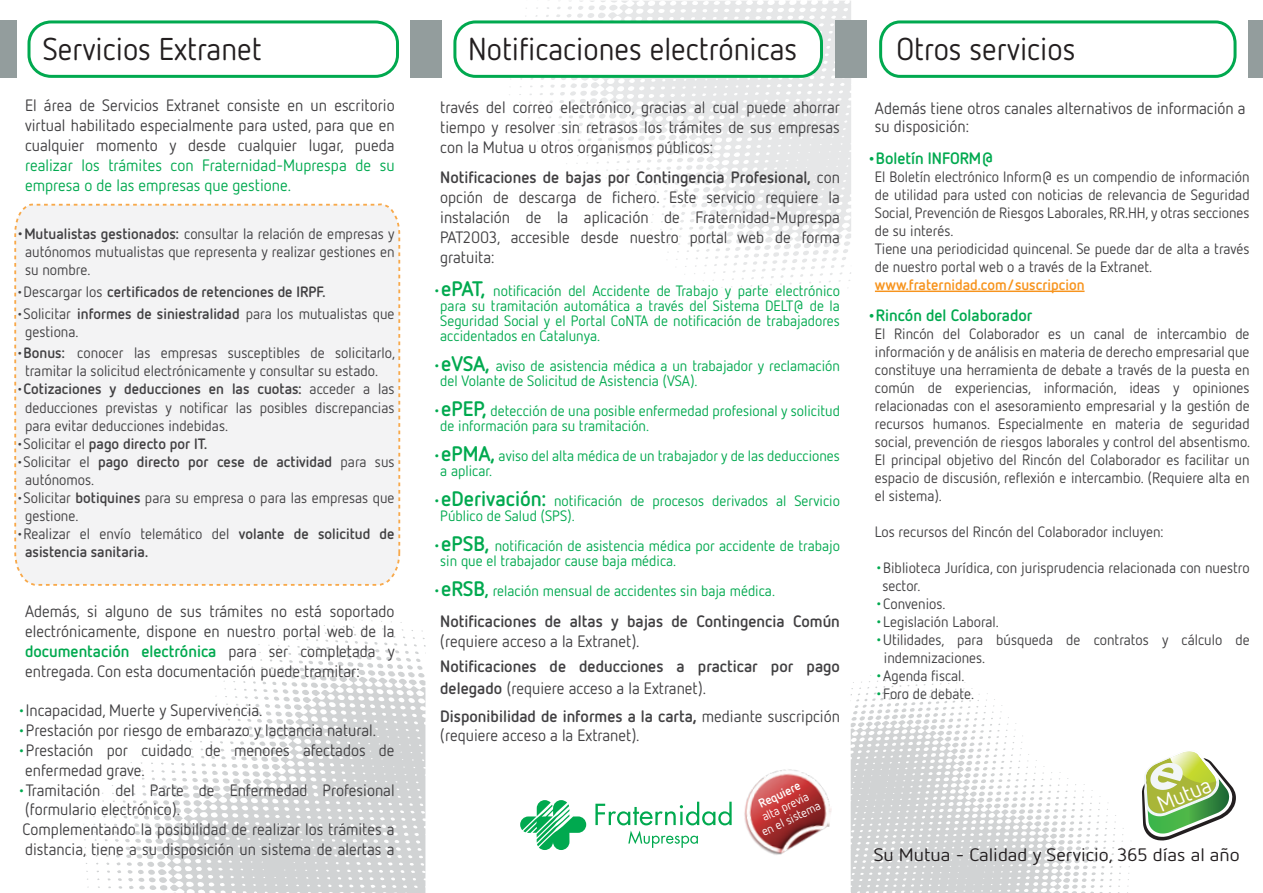
<style>
.page{position:relative;width:1263px;height:893px;background:#fff}
.page>*{position:absolute;margin:0;border:0;box-sizing:border-box;transform-origin:0 0}
.t1{font:31.5px "Netto OT";color:#231f20}
.t2{font:22.35px "Netto OT";color:#fff}
.t3{font:18px "Netto OT";color:#231f20;scale:1.14 1}
.t4{font:16.5px/19.8px "Netto OT";color:#414042}
.t5{font:700 16.5px/21.8px "Netto OT";color:#414042}
.t6{font:16.5px/19.8px "Netto OT";color:#00a94f}
.t7{font:700 16.5px "Netto OT";color:#00a94f}
.t8{font:15px/18px "Netto OT";color:#414042}
.t9{font:15px/15px "Netto OT";color:#00a94f}
.t10{font:700 15px/18px "Netto OT";color:#414042}
.t11{font:700 15px "Netto OT";color:#f7941e}
.t12{font:12.3px/13.4px "Netto OT";color:#fff;text-align:center}
.t13{font:700 12.3px "Netto OT";color:#fff}
.s1{font-size:16.5px}
.s2{font-weight:700}
.s3{font-weight:400}
.s4{font-weight:700;font-size:21px}
.s5{font-weight:700;font-size:18px}
.s6{font-size:16.5px;color:#00a94f}
.s7{font-weight:700;color:#00a94f}
.s8{color:#00a94f}
</style>
<div class="page">
<img style="left:744px;top:769px;width:88px;height:86px">
<svg style="left:509px;top:1px;width:342px;height:299px"></svg>
<svg style="left:850px;top:672px;width:281px;height:221px"></svg>
<svg style="left:83px;top:619px;width:343px;height:274px"></svg>
<div style="left:0;top:20px;width:17px;height:58px;background:#939d9d"></div>
<div style="left:410px;top:20px;width:32px;height:58px;background:#939d9d"></div>
<div style="left:28px;top:20px;width:371px;height:58px;border:3px solid #00a94f;border-radius:22px"></div>
<div style="left:835px;top:20px;width:32px;height:58px;background:#939d9d"></div>
<div style="left:1248px;top:20px;width:15px;height:58px;background:#939d9d"></div>
<div style="left:879px;top:20px;width:357px;height:58px;border:3px solid #00a94f;border-radius:20px"></div>
<div style="left:455px;top:22px;width:366px;height:54px;background:#fff;border-radius:21px"></div>
<div style="left:453px;top:20px;width:370px;height:58px;border:3px solid #00a94f;border-radius:21px"></div>
<hr style="left:875px;top:291px;width:209px;height:1px;background:#f7941e">
<svg style="left:1142px;top:751px;width:94px;height:89px"></svg>
<svg style="left:520px;top:800px;width:66px;height:50px"></svg>
<svg style="left:595px;top:802px;width:137px;height:46px"></svg>
<div style="left:14px;top:203px;width:386px;height:383px;background:#f3f3f4"></div>
<h1 class="t1" style="left:43px;top:29px;width:220px">Servicios Extranet</h1>
<p class="t4" style="left:25px;top:95px;width:371px;text-align:justify">El área de Servicios Extranet consiste en un escritorio virtual habilitado especialmente para usted, para que en cualquier momento y desde cualquier lugar, pueda</p>
<p class="t6" style="left:25px;top:155px;width:371px">realizar los trámites con Fraternidad-Muprespa de su empresa o de las empresas que gestione.</p>
<p class="t8" style="left:25px;top:224px;width:371px;text-align:justify;text-indent:-9px"><span class="s1">•</span><span class="s2">Mutualistas gestionados:</span> consultar la relación de empresas y autónomos mutualistas que representa y realizar gestiones en su nombre.</p>
<p class="t10" style="left:16px;top:282px;width:311px"><span class="s3">•Descargar los</span> certificados de retenciones de IRPF.</p>
<p class="t8" style="left:25px;top:304px;width:371px;text-indent:-9px">•Solicitar <span class="s2">informes de siniestralidad</span> para los mutualistas que gestiona.</p>
<p class="t8" style="left:16px;top:344px;width:381px;text-align:center">•<span class="s2">Bonus:</span> conocer las empresas susceptibles de solicitarlo, tramitar la solicitud electrónicamente y consultar su estado.</p>
<p class="t8" style="left:25px;top:380px;width:371px;text-align:justify;text-indent:-9px">•<span class="s2">Cotizaciones y deducciones en las cuotas:</span> acceder a las deducciones previstas y notificar las posibles discrepancias para evitar deducciones indebidas.</p>
<p class="t10" style="left:16px;top:434px;width:193px"><span class="s3">•Solicitar el</span> pago directo por IT.</p>
<p class="t8" style="left:25px;top:452px;width:371px;text-indent:-9px">•Solicitar el <span class="s2">pago directo por cese de actividad</span> para sus autónomos.</p>
<p class="t8" style="left:25px;top:488px;width:371px;text-indent:-9px">•Solicitar <span class="s2">botiquines</span> para su empresa o para las empresas que gestione.</p>
<p class="t10" style="left:25px;top:524px;width:371px;text-indent:-9px"><span class="s3">•Realizar el envío telemático del</span> volante de solicitud de asistencia sanitaria.</p>
<h1 class="t1" style="left:468px;top:29px;width:331px">Notificaciones electrónicas</h1>
<h1 class="t1" style="left:896px;top:29px;width:181px">Otros servicios</h1>
<p class="t4" style="left:440px;top:97px;width:401px;text-align:justify">través del correo electrónico, gracias al cual puede ahorrar tiempo y resolver sin retrasos los trámites de sus empresas con la Mutua u otros organismos públicos:</p>
<p class="t4" style="left:440px;top:167px;width:401px;text-align:justify"><span class="s2">Notificaciones de bajas por Contingencia Profesional,</span> con opción de descarga de fichero. Este servicio requiere la instalación de la aplicación de Fraternidad-Muprespa PAT2003, accesible desde nuestro portal web de forma gratuita:</p>
<p class="t9" style="left:440px;top:282px;width:401px;text-align:justify;text-indent:-8px"><span class="s1">•</span><span class="s4">ePAT,</span> notificación del Accidente de Trabajo y parte electrónico para su tramitación automática a través del Sistema DELT@ de la Seguridad Social y el Portal CoNTA de notificación de trabajadores accidentados en Catalunya.</p>
<p class="t9" style="left:440px;top:357px;width:401px;text-indent:-8px"><span class="s1">•</span><span class="s4">eVSA,</span> aviso de asistencia médica a un trabajador y reclamación del Volante de Solicitud de Asistencia (VSA).</p>
<p class="t9" style="left:440px;top:402px;width:401px;text-indent:-7px"><span class="s1">•</span><span class="s4">ePEP,</span> detección de una posible enfermedad profesional y solicitud de información para su tramitación.</p>
<p class="t9" style="left:440px;top:447px;width:401px;text-indent:-8px"><span class="s1">•</span><span class="s4">ePMA,</span> aviso del alta médica de un trabajador y de las deducciones a aplicar.</p>
<p class="t9" style="left:440px;top:492px;width:401px;text-indent:-7px"><span class="s1">•</span><span class="s4">eDerivación:</span> notificación de procesos derivados al Servicio<br>Público de Salud (SPS).</p>
<p class="t9" style="left:440px;top:537px;width:401px;text-indent:-7px"><span class="s1">•</span><span class="s4">ePSB,</span> notificación de asistencia médica por accidente de trabajo sin que el trabajador cause baja médica.</p>
<p class="t9" style="left:433px;top:582px;width:344px"><span class="s1">•</span><span class="s4">eRSB</span><span class="s5">,</span> relación mensual de accidentes sin baja médica.</p>
<p class="t5" style="left:440px;top:610px;width:401px">Notificaciones de altas y bajas de Contingencia Común</p>
<p class="t4" style="left:440px;top:631px;width:201px">(requiere acceso a la Extranet).</p>
<p class="t5" style="left:440px;top:655px;width:401px">Notificaciones de deducciones a practicar por pago delegado <span class="s3">(requiere acceso a la Extranet).</span></p>
<p class="t4" style="left:440px;top:705px;width:401px"><span class="s2">Disponibilidad de informes a la carta</span><span class="s5">,</span> mediante suscripción (requiere acceso a la Extranet).</p>
<p class="t4" style="left:875px;top:99px;width:372px;line-height:18px">Además tiene otros canales alternativos de información a su disposición:</p>
<p class="t7" style="left:867px;top:147px;width:128px">•Boletín INFORM@</p>
<p class="t8" style="left:875px;top:167px;width:376px">El Boletín electrónico Inform@ es un compendio de información de utilidad para usted con noticias de relevancia de Seguridad Social, Prevención de Riesgos Laborales, RR.HH, y otras secciones de su interés.<br>Tiene una periodicidad quincenal. Se puede dar de alta a través de nuestro portal web o a través de la Extranet.</p>
<p class="t11" style="left:875px;top:275px;width:211px">www.fraternidad.com/suscripcion</p>
<p class="t7" style="left:867px;top:305px;width:167px">•Rincón del Colaborador</p>
<p class="t8" style="left:875px;top:325px;width:377px;text-align:justify">El Rincón del Colaborador es un canal de intercambio de información y de análisis en materia de derecho empresarial que constituye una herramienta de debate a través de la puesta en común de experiencias, información, ideas y opiniones relacionadas con el asesoramiento empresarial y la gestión de recursos humanos. Especialmente en materia de seguridad social, prevención de riesgos laborales y control del absentismo.<br>El principal objetivo del Rincón del Colaborador es facilitar un espacio de discusión, reflexión e intercambio. (Requiere alta en el sistema).</p>
<p class="t8" style="left:875px;top:523px;width:290px">Los recursos del Rincón del Colaborador incluyen:</p>
<p class="t8" style="left:882px;top:559px;width:369px;text-indent:-8px"><span class="s6">•</span>Biblioteca Jurídica, con jurisprudencia relacionada con nuestro sector.</p>
<p class="t8" style="left:875px;top:595px;width:72px"><span class="s6">•</span>Convenios.</p>
<p class="t8" style="left:875px;top:613px;width:125px"><span class="s6">•</span>Legislación Laboral.</p>
<p class="t8" style="left:884px;top:631px;width:367px;text-indent:-9px"><span class="s6">•</span>Utilidades, para búsqueda de contratos y cálculo de indemnizaciones.</p>
<p class="t8" style="left:875px;top:667px;width:91px"><span class="s6">•</span>Agenda fiscal.</p>
<p class="t8" style="left:875px;top:685px;width:101px"><span class="s6">•</span>Foro de debate.</p>
<p class="t4" style="left:25px;top:601px;width:371px;text-align:justify">Además, si alguno de sus trámites no está soportado electrónicamente, dispone en nuestro portal web de la <span class="s7">documentación electrónica</span> para ser completada y entregada. Con esta documentación puede tramitar:</p>
<p class="t4" style="left:18px;top:700px;width:247px"><span class="s8">•</span>Incapacidad, Muerte y Supervivencia.</p>
<p class="t4" style="left:18px;top:720px;width:360px"><span class="s8">•</span>Prestación por riesgo de embarazo y lactancia natural.</p>
<p class="t4" style="left:25px;top:740px;width:371px;text-indent:-8px"><span class="s8">•</span>Prestación por cuidado de menores afectados de enfermedad grave.</p>
<p class="t4" style="left:23px;top:780px;width:374px;text-indent:-5px"><span class="s8">•</span>Tramitación del Parte de Enfermedad Profesional (formulario electrónico).<br>Complementando la posibilidad de realizar los trámites a distancia, tiene a su disposición un sistema de alertas a</p>
<p class="t13" style="left:756px;top:797px;width:46px;rotate:-26deg">Requiere</p>
<h2 class="t2" style="left:1153px;top:792px;width:58px;rotate:-23deg">Mutua</h2>
<p class="t12" style="left:753px;top:814px;width:66px;rotate:-26deg">alta previa en el sistema</p>
<p class="t3" style="left:874px;top:843px;width:323px">Su Mutua - Calidad y Servicio, 365 días al año</p>
</div>
